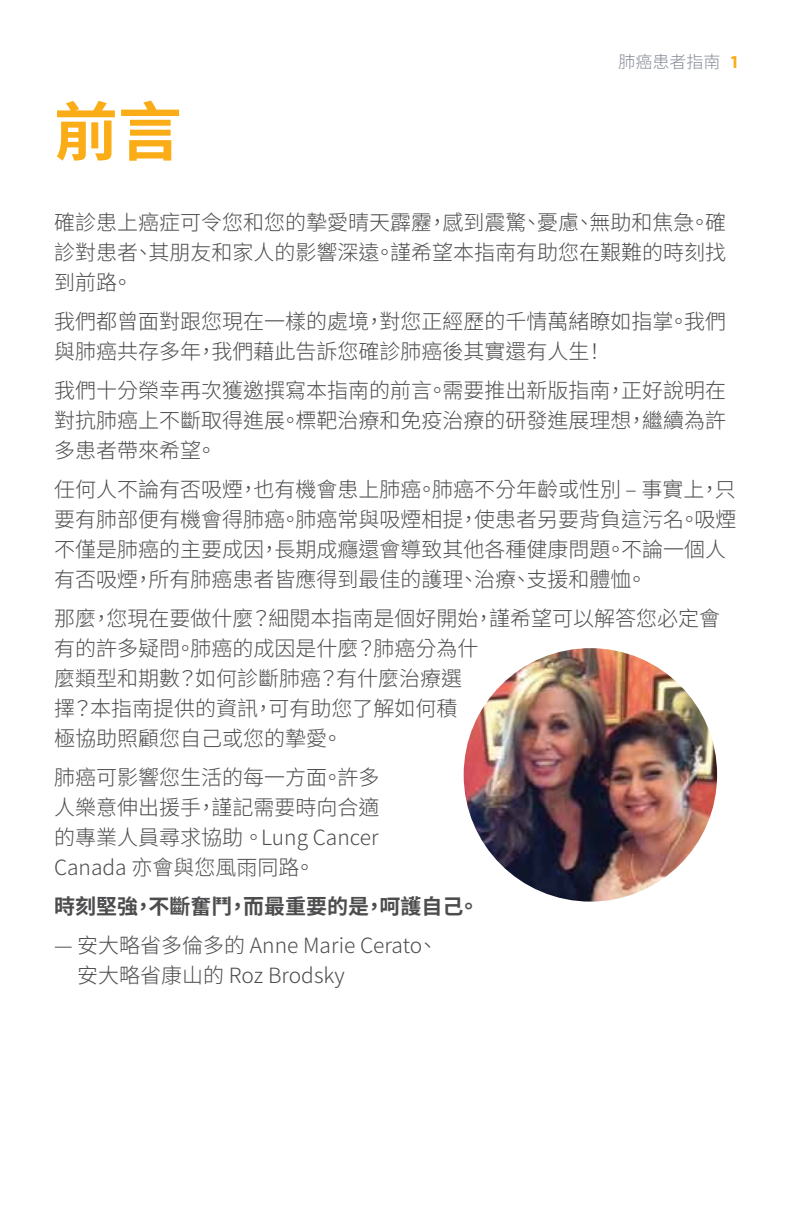
<style>
.page{position:relative;width:792px;height:1224px;background:#fff}
.page>*{position:absolute;margin:0;border:0;box-sizing:border-box;transform-origin:0 0}
.H1__Orange_Grey_Head{font:700 64px "Source Han Sans TW";color:#fbad18}
.T1__Body_Text{font:300 21px/30px "Source Han Sans TW";color:#4d4d4f}
.T1__Body_Text-2{font:700 21px "Source Han Sans TW";color:#4d4d4f}
.t1{font:300 17px "Source Han Sans TW";color:#868b96}
.s1{font-family:"Gotham";font-weight:700;color:#fbad18}
</style>
<div class="page">
<img style="left:464px;top:648px;width:253px;height:254px;border-radius:127px">
<p class="H1__Orange_Grey_Head" style="left:54px;top:96px;width:129px">前言</p>
<p class="t1" style="left:619px;top:52px;width:121px">肺癌患者指南 <span class="s1">1</span></p>
<p class="T1__Body_Text" style="left:54px;top:208px;width:673px;text-align:justify">確診患上癌症可令您和您的摯愛晴天霹靂，感到震驚、憂慮、無助和焦急。確診對患者、其朋友和家人的影響深遠。謹希望本指南有助您在艱難的時刻找到前路。</p>
<p class="T1__Body_Text" style="left:54px;top:307px;width:673px">我們都曾面對跟您現在一樣的處境，對您正經歷的千情萬緒瞭如指掌。我們與肺癌共存多年，我們藉此告訴您確診肺癌後其實還有人生！</p>
<p class="T1__Body_Text" style="left:54px;top:376px;width:673px;text-align:justify">我們十分榮幸再次獲邀撰寫本指南的前言。需要推出新版指南，正好說明在對抗肺癌上不斷取得進展。標靶治療和免疫治療的研發進展理想，繼續為許多患者帶來希望。</p>
<p class="T1__Body_Text" style="left:54px;top:475px;width:684px">任何人不論有否吸煙，也有機會患上肺癌。肺癌不分年齡或性別 – 事實上，只要有肺部便有機會得肺癌。肺癌常與吸煙相提，使患者另要背負這污名。吸煙不僅是肺癌的主要成因，長期成癮還會導致其他各種健康問題。不論一個人有否吸煙，所有肺癌患者皆應得到最佳的護理、治療、支援和體恤。</p>
<p class="T1__Body_Text" style="left:54px;top:604px;width:668px">那麼，您現在要做什麼？細閱本指南是個好開始，謹希望可以解答您必定會有的許多疑問。肺癌的成因是什麼？肺癌分為什<br>麼類型和期數？如何診斷肺癌？有什麼治療選<br>擇？本指南提供的資訊，可有助您了解如何積<br>極協助照顧您自己或您的摯愛。</p>
<p class="T1__Body_Text" style="left:54px;top:763px;width:327px;text-align:justify">肺癌可影響您生活的每一方面。許多人樂意伸出援手，謹記需要時向合適的專業人員尋求協助。Lung Cancer Canada 亦會與您風雨同路。</p>
<p class="T1__Body_Text-2" style="left:54px;top:895px;width:427px">時刻堅強，不斷奮鬥，而最重要的是，呵護自己。</p>
<p class="T1__Body_Text" style="left:77px;top:931px;width:362px;text-indent:-23px">— 安大略省多倫多的 Anne Marie Cerato、安大略省康山的 Roz Brodsky</p>
</div>
